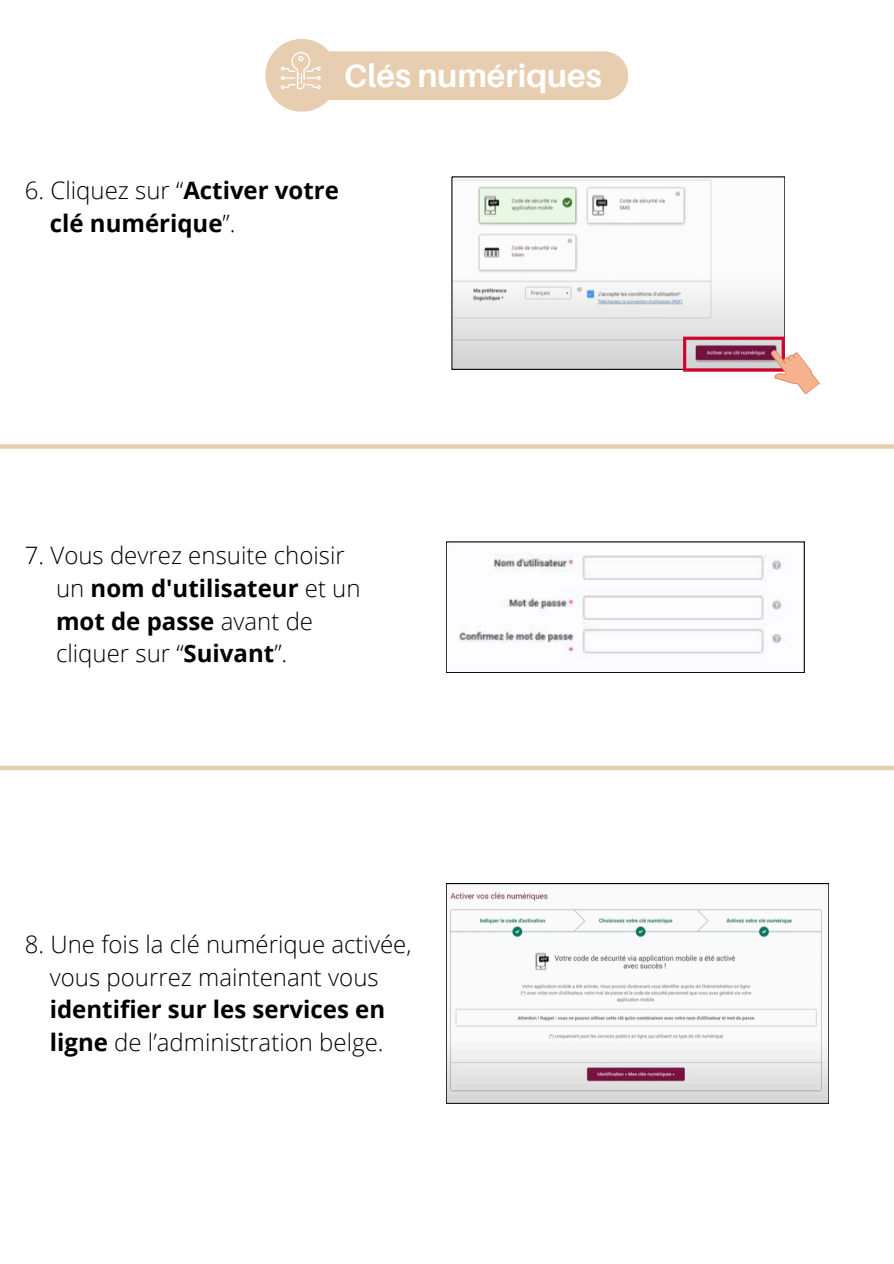
<style>
.page{position:relative;width:894px;height:1264px;background:#fff}
.page>*{position:absolute;margin:0;border:0;box-sizing:border-box;transform-origin:0 0}
.t1{font:700 32.25px "Aileron";color:#fff}
.t2{font:300 24px "Open Sans";color:#000}
.t3{font:700 24px "Open Sans";color:#000}
.s1{font-weight:700}
.s2{font-weight:300}
</style>
<div class="page">
<div style="left:0;top:444px;width:893px;height:5px;background:#e8ceb0"></div>
<div style="left:265px;top:39px;width:73px;height:73px;background:#e8ceb0;border-radius:50%"></div>
<div style="left:281px;top:51px;width:347px;height:49px;background:#e8ceb0"></div>
<div style="left:0;top:765px;width:893px;height:5px;background:#e8ceb0"></div>
<img style="left:459px;top:554px;width:325px;height:105px">
<img style="left:454px;top:179px;width:328px;height:188px">
<svg style="left:683px;top:336px;width:137px;height:59px"></svg>
<img style="left:448px;top:892px;width:378px;height:209px">
<div style="left:446px;top:883px;width:382px;height:220px;border:1px solid #000"></div>
<h1 class="t1" style="left:376px;top:56px;width:202px">és nul/ Gmail</h1>
<h1 class="t1" style="left:344px;top:56px;width:259px">ClE-maimériques</h1>
<h1 class="t2" style="left:25px;top:174px;width:315px">6. Cliquez sur “<span class="s1">Activer votre</span></h1>
<p class="t3" style="left:50px;top:206px;width:187px">clé numérique<span class="s2">”.</span></p>
<p class="t2" style="left:25px;top:538px;width:321px">7. Vous devrez ensuite choisir</p>
<p class="t3" style="left:56px;top:571px;width:306px"><span class="s2">un</span> nom d'utilisateur <span class="s2">et un</span></p>
<p class="t3" style="left:56px;top:604px;width:258px">mot de passe <span class="s2">avant de</span></p>
<p class="t2" style="left:56px;top:636px;width:233px">cliquer sur “<span class="s1">Suivant</span>”.</p>
<p class="t2" style="left:25px;top:927px;width:388px">8. Une fois la clé numérique activée,</p>
<p class="t2" style="left:50px;top:959px;width:330px">vous pourrez maintenant vous</p>
<p class="t3" style="left:50px;top:992px;width:337px">identifier sur les services en</p>
<p class="t2" style="left:50px;top:1025px;width:335px"><span class="s1">ligne</span> de l’administration belge.</p>
</div>
